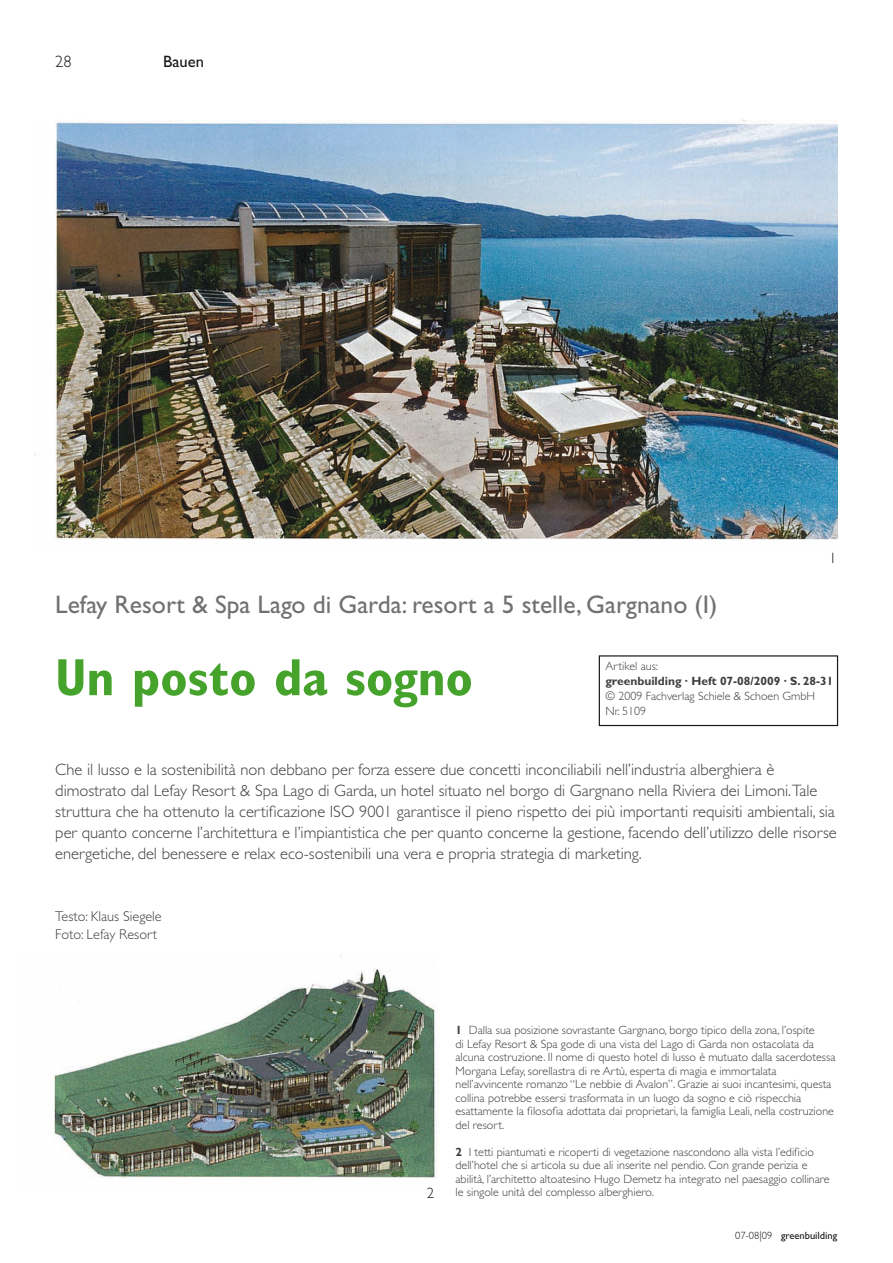
<style>
.page{position:relative;width:893px;height:1263px;background:#fff}
.page>*{position:absolute;margin:0;border:0;box-sizing:border-box;transform-origin:0 0}
.t1{font:700 condensed 52.5px "Gill Sans Std";color:#45a22b}
.t2{font:25.5px "Gill Sans Std";color:#707173}
.t3{font:300 16.5px/21px "Gill Sans Std";color:#3e3e40}
.t4{font:16.5px "Gill Sans Std";color:#1a171c}
.t5{font:300 16.5px "Gill Sans Std";color:#1a171c}
.t6{font:300 15px "Gill Sans Std";color:#1a171c}
.t7{font:300 14.25px/18px "Gill Sans Std";color:#3e3e40}
.t8{font:300 12px/13.5px "Gill Sans Std";color:#3e3e40}
.t9{font:700 12px "Gill Sans Std";color:#3e3e40}
.t10{font:10.5px "Gill Sans Std";color:#1a171c}
.s1{font-weight:700}
.s2{font-weight:300}
</style>
<div class="page">
<img style="left:34px;top:120px;width:804px;height:420px">
<img style="left:54px;top:956px;width:384px;height:222px">
<div style="left:599px;top:655px;width:239px;height:71px;border:1px solid #1a171c"></div>
<h3 class="t5" style="left:55px;top:52px;width:18px">28</h3>
<h3 class="t4" style="left:163px;top:52px;width:42px">Bauen</h3>
<h2 class="t2" style="left:55px;top:589px;width:664px">Lefay Resort &amp; Spa Lago di Garda: resort a 5 stelle, Gargnano (I)</h2>
<p class="t6" style="left:829px;top:549px;width:9px">1</p>
<h1 class="t1" style="left:55px;top:646px;width:419px">Un posto da sogno</h1>
<p class="t8" style="left:605px;top:659px;width:54px">Artikel aus:</p>
<p class="t9" style="left:605px;top:674px;width:229px">greenbuilding · Heft 07-08/2009 · S. 28-31</p>
<p class="t8" style="left:605px;top:689px;width:211px;line-height:15px">© 2009 Fachverlag Schiele &amp; Schoen GmbH<br>Nr. 5109</p>
<p class="t3" style="left:55px;top:759px;width:783px">Che il lusso e la sostenibilità non debbano per forza essere due concetti inconciliabili nell’industria alberghiera è dimostrato dal Lefay Resort &amp; Spa Lago di Garda, un hotel situato nel borgo di Gargnano nella Riviera dei Limoni.Tale struttura che ha ottenuto la certificazione ISO 9001 garantisce il pieno rispetto dei più importanti requisiti ambientali, sia per quanto concerne l’architettura e l’impiantistica che per quanto concerne la gestione, facendo dell’utilizzo delle risorse energetiche, del benessere e relax eco-sostenibili una vera e propria strategia di marketing.</p>
<p class="t7" style="left:55px;top:907px;width:108px">Testo: Klaus Siegele<br>Foto: Lefay Resort</p>
<p class="t6" style="left:427px;top:1185px;width:9px">2</p>
<p class="t8" style="left:455px;top:1024px;width:381px"><span class="s1">1</span> Dalla sua posizione sovrastante Gargnano, borgo tipico della zona, l’ospite<br>di Lefay Resort &amp; Spa gode di una vista del Lago di Garda non ostacolata da alcuna costruzione. Il nome di questo hotel di lusso è mutuato dalla sacerdotessa Morgana Lefay, sorellastra di re Artù, esperta di magia e immortalata nell’avvincente romanzo “Le nebbie di Avalon”. Grazie ai suoi incantesimi, questa collina potrebbe essersi trasformata in un luogo da sogno e ciò rispecchia esattamente la filosofia adottata dai proprietari, la famiglia Leali, nella costruzione del resort.</p>
<p class="t8" style="left:455px;top:1145px;width:376px"><span class="s1">2</span> I tetti piantumati e ricoperti di vegetazione nascondono alla vista l’edificio dell’hotel che si articola su due ali inserite nel pendio. Con grande perizia e abilità, l’architetto altoatesino Hugo Demetz ha integrato nel paesaggio collinare le singole unità del complesso alberghiero.</p>
<p class="t10" style="left:735px;top:1229px;width:104px"><span class="s2">07-08|09</span> greenbuilding</p>
</div>
